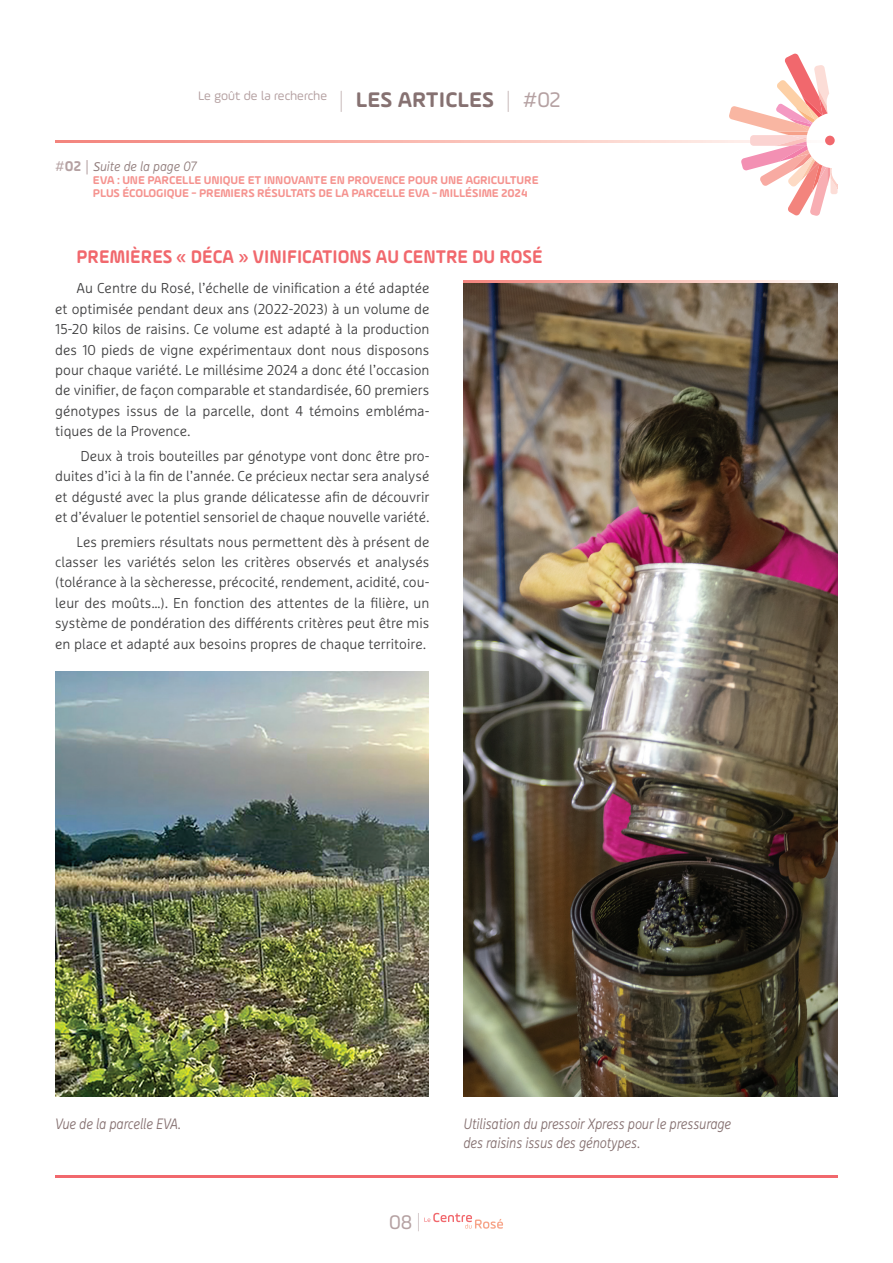
<style>
.page{position:relative;width:893px;height:1263px;background:#fff}
.page>*{position:absolute;margin:0;border:0;box-sizing:border-box;transform-origin:0 0}
.t1{font:21px "Ample Soft";color:#b5a1a2}
.t2{font:700 19.5px "Ample Soft";color:#f1686d;scale:.93 1}
.t3{font:italic 300 15px "Marselis Pro";letter-spacing:-.01em;color:#867171;scale:.9 1}
.t4{font:300 14.25px/20.4px "Marselis Pro";color:#3e3e3f;text-align:justify}
.t5{font:italic 300 13.5px "Marselis Pro";color:#907b7a;scale:.95 1}
.t6{font:13.05px "Ample Soft";color:#b5a1a2}
.t7{font:700 12px/13.2px "Ample Soft";letter-spacing:-.01em;color:#f5938f}
.s1{font-weight:200;font-size:22.5px}
.s2{font-weight:700;font-size:22.5px;color:#867171}
.s3{font-size:22.5px}
.s4{font-family:"Ample Soft";font-weight:400;font-style:normal;font-size:15px;color:#b5a1a2}
.s5{font-family:"Ample Soft";font-weight:700;font-style:normal;font-size:15px;color:#b5a1a2}
.s6{font-family:"Ample Soft";font-weight:400}
.s7{font-weight:200;font-size:19.5px}
</style>
<div class="page">
<svg style="left:424px;top:1213px;width:79px;height:16px"></svg>
<hr style="left:55px;top:1176px;width:783px;height:2px;background:#f1686d">
<svg style="left:55px;top:140px;width:674px;height:2px"></svg>
<svg style="left:729px;top:53px;width:108px;height:163px"></svg>
<div style="left:825px;top:136px;width:10px;height:9px;background:#f1686d;border-radius:50%"></div>
<img style="left:463px;top:283px;width:375px;height:813px">
<svg style="left:463px;top:281px;width:352px;height:2px"></svg>
<img style="left:55px;top:672px;width:373px;height:424px">
<p class="t6" style="left:198px;top:88px;width:364px">Le goût de la recherche <span class="s1">|</span> <span class="s2">LES ARTICLES</span> <span class="s1">|</span> <span class="s3">#02</span></p>
<p class="t5" style="left:55px;top:158px;width:151px"><span class="s4">#</span><span class="s5">02</span> <span class="s4">|</span> <span class="s6">S</span>uite de la page 07</p>
<p class="t7" style="left:93px;top:173px;width:447px">EVA : UNE PARCELLE UNIQUE ET INNOVANTE EN PROVENCE POUR UNE AGRICULTURE<br>PLUS ÉCOLOGIQUE - PREMIERS RÉSULTATS DE LA PARCELLE EVA - MILLÉSIME 2024</p>
<p class="t2" style="left:77px;top:245px;width:503px">PREMIÈRES « DÉCA » VINIFICATIONS AU CENTRE DU ROSÉ</p>
<p class="t4" style="left:55px;top:278px;width:376px;text-indent:21px">Au Centre du Rosé, l’échelle de vinification a été adaptée et optimisée pendant deux ans (2022-2023) à un volume de 15-20 kilos de raisins. Ce volume est adapté à la production des 10 pieds de vigne expérimentaux dont nous disposons pour chaque variété. Le millésime 2024 a donc été l’occasion de vinifier, de façon comparable et standardisée, 60 premiers génotypes issus de la parcelle, dont 4 témoins embléma&shy;tiques de la Provence.</p>
<p class="t4" style="left:55px;top:445px;width:376px;text-indent:25px">Deux à trois bouteilles par génotype vont donc être pro&shy;duites d’ici à la fin de l’année. Ce précieux nectar sera analysé et dégusté avec la plus grande délicatesse afin de découvrir et d’évaluer le potentiel sensoriel de chaque nouvelle variété.</p>
<p class="t4" style="left:55px;top:531px;width:376px;text-indent:21px">Les premiers résultats nous permettent dès à présent de classer les variétés selon les critères observés et analysés (tolérance à la sècheresse, précocité, rendement, acidité, cou&shy;leur des moûts…). En fonction des attentes de la filière, un système de pondération des différents critères peut être mis en place et adapté aux besoins propres de chaque territoire.</p>
<p class="t3" style="left:55px;top:1115px;width:141px">Vue de la parcelle EVA.</p>
<p class="t1" style="left:389px;top:1209px;width:33px">08 <span class="s7">|</span></p>
<p class="t3" style="left:463px;top:1115px;width:299px">Utilisation du pressoir Xpress pour le pressurage</p>
<p class="t3" style="left:463px;top:1134px;width:198px">des raisins issus des génotypes.</p>
</div>
